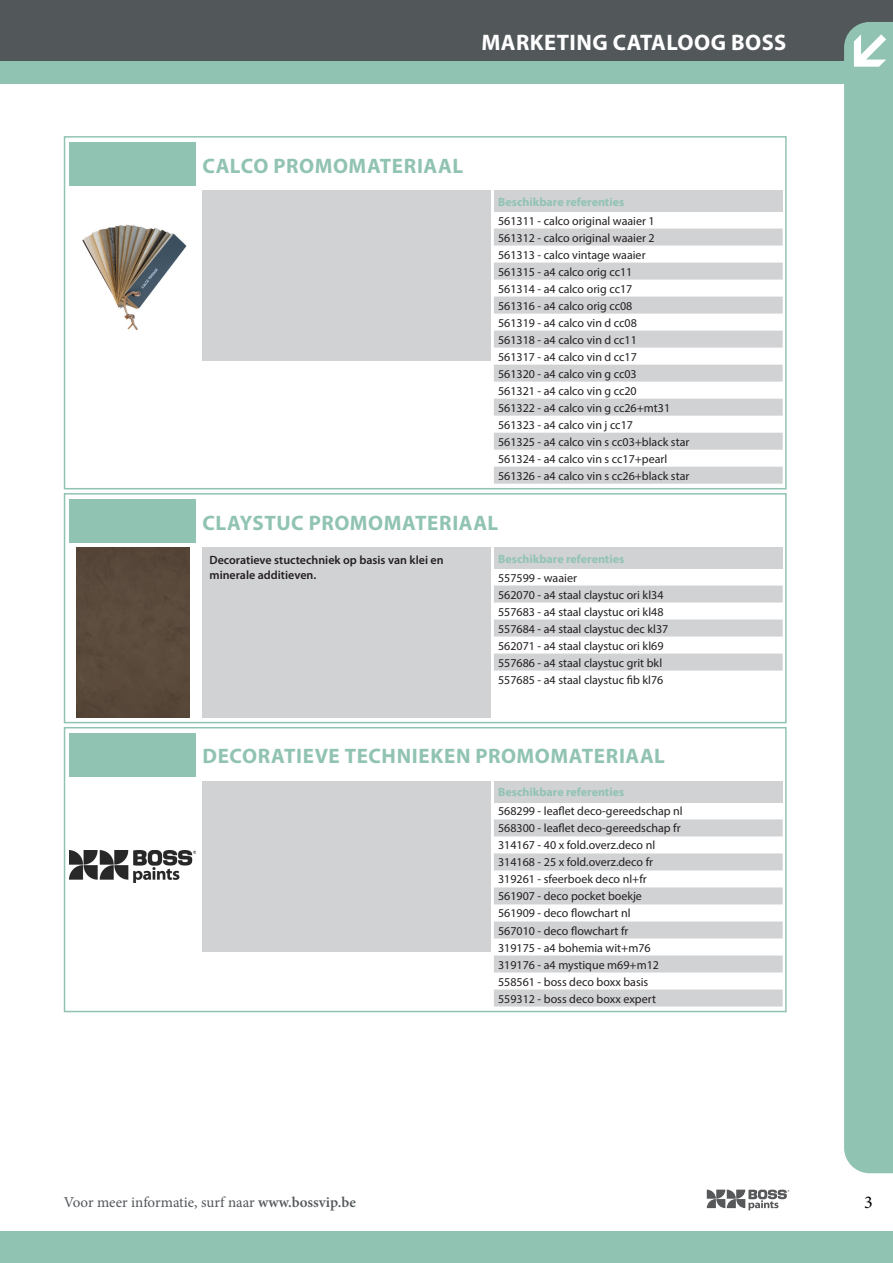
<style>
.page{position:relative;width:893px;height:1263px;background:#fff}
.page>*{position:absolute;margin:0;border:0;box-sizing:border-box;transform-origin:0 0}
.t1{font:700 22.5px "Myriad Pro";letter-spacing:.02em;color:#fff}
._03_productname_titl{font:700 21px "Myriad Pro";letter-spacing:.025em;color:#91c3b3}
.t2{font:18px "Minion Pro";color:#000}
.t3{font:15px "Minion Pro";color:#52575a}
._01_body_table_color{font:12px "Myriad Pro";color:#231f20}
._02_subtitles_table{font:700 12px "Myriad Pro";color:#91c3b3}
._01_product_beschrij{font:600 12px/15px "Myriad Pro";color:#231f20}
.s1{font-weight:600}
</style>
<div class="page">
<div style="left:0;top:0;width:893px;height:71px;background:#52575a"></div>
<svg style="left:707px;top:1189px;width:82px;height:21px"></svg>
<div style="left:0;top:1231px;width:893px;height:32px;background:#91c3b3"></div>
<div style="left:0;top:61px;width:893px;height:22px;background:#91c3b3"></div>
<div style="left:844px;top:22px;width:49px;height:1151px;background:#91c3b3"></div>
<div style="left:853px;top:30px;width:33px;height:40px;background:#91c3b3"></div>
<svg style="left:854px;top:34px;width:32px;height:33px"></svg>
<div style="left:70px;top:142px;width:126px;height:44px;background:#91c3b3"></div>
<img style="left:82px;top:224px;width:105px;height:106px">
<div style="left:202px;top:191px;width:289px;height:170px;background:#d1d2d4"></div>
<div style="left:494px;top:191px;width:289px;height:21px;background:#d1d2d4"></div>
<svg style="left:494px;top:229px;width:289px;height:255px;fill:#d1d2d4"></svg>
<div style="left:64px;top:136px;width:723px;height:353px;border:2px solid #91c3b3"></div>
<div style="left:70px;top:499px;width:126px;height:44px;background:#91c3b3"></div>
<div style="left:76px;top:547px;width:113px;height:171px;background:#59493b"></div>
<div style="left:202px;top:547px;width:289px;height:171px;background:#d1d2d4"></div>
<div style="left:494px;top:547px;width:289px;height:21px;background:#d1d2d4"></div>
<svg style="left:494px;top:585px;width:289px;height:85px"></svg>
<div style="left:64px;top:493px;width:723px;height:230px;border:2px solid #91c3b3"></div>
<div style="left:70px;top:733px;width:126px;height:44px;background:#91c3b3"></div>
<img style="left:70px;top:851px;width:126px;height:31px">
<div style="left:202px;top:781px;width:289px;height:170px;background:#d1d2d4"></div>
<div style="left:494px;top:781px;width:289px;height:21px;background:#d1d2d4"></div>
<svg style="left:494px;top:819px;width:289px;height:187px;fill:#d1d2d4"></svg>
<div style="left:64px;top:727px;width:723px;height:285px;border:2px solid #91c3b3"></div>
<p class="t1" style="left:481px;top:28px;width:306px">MARKETING CATALOOG BOSS</p>
<p class="_03_productname_titl" style="left:202px;top:152px;width:262px">CALCO PROMOMATERIAAL</p>
<p class="_02_subtitles_table" style="left:498px;top:194px;width:128px">Beschikbare referenties</p>
<p class="_01_body_table_color" style="left:498px;top:213px;width:158px">561311 - calco original waaier 1</p>
<p class="_01_body_table_color" style="left:498px;top:230px;width:158px">561312 - calco original waaier 2</p>
<p class="_01_body_table_color" style="left:498px;top:247px;width:149px">561313 - calco vintage waaier</p>
<p class="_01_body_table_color" style="left:498px;top:264px;width:136px">561315 - a4 calco orig cc11</p>
<p class="_01_body_table_color" style="left:498px;top:281px;width:136px">561314 - a4 calco orig cc17</p>
<p class="_01_body_table_color" style="left:498px;top:298px;width:136px">561316 - a4 calco orig cc08</p>
<p class="_01_body_table_color" style="left:498px;top:315px;width:140px">561319 - a4 calco vin d cc08</p>
<p class="_01_body_table_color" style="left:498px;top:332px;width:140px">561318 - a4 calco vin d cc11</p>
<p class="_01_body_table_color" style="left:498px;top:349px;width:140px">561317 - a4 calco vin d cc17</p>
<p class="_01_body_table_color" style="left:498px;top:366px;width:140px">561320 - a4 calco vin g cc03</p>
<p class="_01_body_table_color" style="left:498px;top:383px;width:140px">561321 - a4 calco vin g cc20</p>
<p class="_01_body_table_color" style="left:498px;top:400px;width:174px">561322 - a4 calco vin g cc26+mt31</p>
<p class="_01_body_table_color" style="left:498px;top:417px;width:136px">561323 - a4 calco vin j cc17</p>
<p class="_01_body_table_color" style="left:498px;top:434px;width:193px">561325 - a4 calco vin s cc03+black star</p>
<p class="_01_body_table_color" style="left:498px;top:451px;width:171px">561324 - a4 calco vin s cc17+pearl</p>
<p class="_01_body_table_color" style="left:498px;top:468px;width:193px">561326 - a4 calco vin s cc26+black star</p>
<p class="_03_productname_titl" style="left:202px;top:509px;width:297px">CLAYSTUC PROMOMATERIAAL</p>
<p class="_01_product_beschrij" style="left:209px;top:552px;width:236px">Decoratieve stuctechniek op basis van klei en minerale additieven.</p>
<p class="_02_subtitles_table" style="left:498px;top:551px;width:128px">Beschikbare referenties</p>
<p class="_01_body_table_color" style="left:498px;top:570px;width:80px">557599 - waaier</p>
<p class="_01_body_table_color" style="left:498px;top:587px;width:167px">562070 - a4 staal claystuc ori kl34</p>
<p class="_01_body_table_color" style="left:498px;top:604px;width:167px">557683 - a4 staal claystuc ori kl48</p>
<p class="_01_body_table_color" style="left:498px;top:621px;width:172px">557684 - a4 staal claystuc dec kl37</p>
<p class="_01_body_table_color" style="left:498px;top:638px;width:167px">562071 - a4 staal claystuc ori kl69</p>
<p class="_01_body_table_color" style="left:498px;top:655px;width:166px">557686 - a4 staal claystuc grit bkl</p>
<p class="_01_body_table_color" style="left:498px;top:672px;width:167px">557685 - a4 staal claystuc fib kl76</p>
<p class="_03_productname_titl" style="left:202px;top:743px;width:464px">DECORATIEVE TECHNIEKEN PROMOMATERIAAL</p>
<p class="_02_subtitles_table" style="left:498px;top:784px;width:128px">Beschikbare referenties</p>
<p class="_01_body_table_color" style="left:498px;top:804px;width:186px">568299 - leaflet deco-gereedschap nl</p>
<p class="_01_body_table_color" style="left:498px;top:821px;width:184px">568300 - leaflet deco-gereedschap fr</p>
<p class="_01_body_table_color" style="left:498px;top:838px;width:159px">314167 - 40 x fold.overz.deco nl</p>
<p class="_01_body_table_color" style="left:498px;top:855px;width:157px">314168 - 25 x fold.overz.deco fr</p>
<p class="_01_body_table_color" style="left:498px;top:872px;width:150px">319261 - sfeerboek deco nl+fr</p>
<p class="_01_body_table_color" style="left:498px;top:889px;width:145px">561907 - deco pocket boekje</p>
<p class="_01_body_table_color" style="left:498px;top:906px;width:134px">561909 - deco flowchart nl</p>
<p class="_01_body_table_color" style="left:498px;top:923px;width:132px">567010 - deco flowchart fr</p>
<p class="_01_body_table_color" style="left:498px;top:940px;width:154px">319175 - a4 bohemia wit+m76</p>
<p class="_01_body_table_color" style="left:498px;top:957px;width:162px">319176 - a4 mystique m69+m12</p>
<p class="_01_body_table_color" style="left:498px;top:974px;width:152px">558561 - boss deco boxx basis</p>
<p class="_01_body_table_color" style="left:498px;top:991px;width:159px">559312 - boss deco boxx expert</p>
<p class="t3" style="left:64px;top:1192px;width:294px">Voor meer informatie, surf naar <span class="s1">www.bossvip.be</span></p>
<h3 class="t2" style="left:864px;top:1190px;width:10px">3</h3>
</div>
